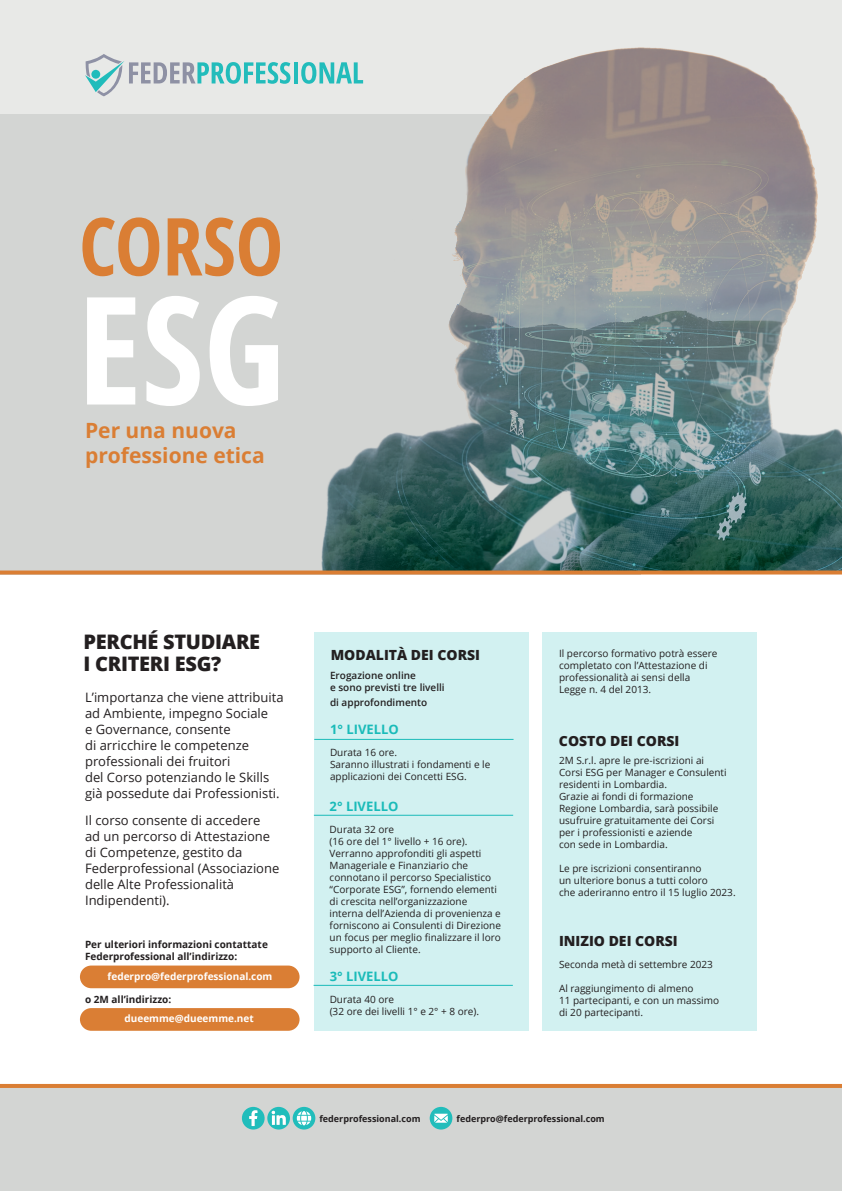
<style>
.page{position:relative;width:842px;height:1191px;background:#fff}
.page>*{position:absolute;margin:0;border:0;box-sizing:border-box;transform-origin:0 0}
.t1{font:700 condensed 150px "Open Sans";color:#fff}
.t2{font:700 condensed 80px "Open Sans";color:#da7e34}
.t3{font:700 21px/25.2px "Open Sans";color:#da7e34}
.t4{font:800 20px/22px "Open Sans";letter-spacing:-.015em;color:#231f20}
.t5{font:800 14px "Open Sans";color:#231f20}
.t6{font:13px/16px "Open Sans";color:#231f20}
.t7{font:700 13px "Open Sans";color:#1abbb9}
.t8{font:10px/12px "Open Sans";color:#231f20}
.t9{font:700 10px/12px "Open Sans";color:#231f20}
.t10{font:600 10px/12px "Open Sans";color:#231f20}
.t11{font:700 10px "Open Sans";color:#fff}
.t12{font:700 9px "Open Sans";color:#231f20}
</style>
<div class="page">
<div style="left:0;top:0;width:842px;height:572px;background:#e8e9e7"></div>
<div style="left:0;top:114px;width:641px;height:460px;background:#d3d5d3"></div>
<div style="left:0;top:1088px;width:842px;height:103px;background:#d3d5d3"></div>
<div style="left:314px;top:632px;width:214px;height:398px;background:#d2f1f1"></div>
<div style="left:543px;top:632px;width:214px;height:398px;background:#d2f1f1"></div>
<svg style="left:85px;top:54px;width:194px;height:42px"></svg>
<img style="left:280px;top:47px;width:562px;height:523px">
<hr style="left:314px;top:739px;width:199px;height:1px;background:#1abbb9">
<hr style="left:314px;top:814px;width:199px;height:1px;background:#1abbb9">
<hr style="left:314px;top:984px;width:199px;height:1px;background:#1abbb9">
<svg style="left:0;top:570px;width:842px;height:4px;background:#ca7e3d"></svg>
<hr style="left:0;top:1084px;width:842px;height:4px;background:#da7e34">
<svg style="left:242px;top:1106px;width:48px;height:23px"></svg>
<div style="left:293px;top:1106px;width:22px;height:23px;background:#21bdbb;border-radius:50%"></div>
<svg style="left:297px;top:1111px;width:14px;height:14px"></svg>
<div style="left:430px;top:1106px;width:22px;height:23px;background:#21bdbb;border-radius:50%"></div>
<svg style="left:434px;top:1113px;width:14px;height:9px"></svg>
<div style="left:80px;top:965px;width:220px;height:23px;background:#da7e34;border-radius:11px"></div>
<div style="left:80px;top:1008px;width:220px;height:22px;background:#da7e34;border-radius:11px"></div>
<h2 class="t2" style="left:79px;top:191px;width:206px">CORSO</h2>
<h1 class="t1" style="left:78px;top:245px;width:209px">ESG</h1>
<h3 class="t3" style="left:85px;top:417px;width:181px">Per una nuova professione etica</h3>
<h3 class="t4" style="left:84px;top:630px;width:178px">PERCHÉ STUDIARE<br>I CRITERI ESG?</h3>
<h3 class="t6" style="left:85px;top:689px;width:200px">L’importanza che viene attribuita ad Ambiente, impegno Sociale<br>e Governance, consente<br>di arricchire le competenze professionali dei fruitori<br>del Corso potenziando le Skills già possedute dai Professionisti.</h3>
<h3 class="t6" style="left:85px;top:812px;width:196px">Il corso consente di accedere<br>ad un percorso di Attestazione di Competenze, gestito da<br>Federprofessional (Associazione delle Alte Professionalità<br>Indipendenti).</h3>
<p class="t9" style="left:85px;top:937px;width:184px">Per ulteriori informazioni contattate<br>Federprofessional all’indirizzo:</p>
<p class="t9" style="left:85px;top:993px;width:88px">o 2M all’indirizzo:</p>
<p class="t11" style="left:108px;top:969px;width:166px">federpro@federprofessional.com</p>
<p class="t11" style="left:125px;top:1011px;width:131px">dueemme@dueemme.net</p>
<h3 class="t5" style="left:331px;top:644px;width:151px">MODALITÀ DEI CORSI</h3>
<p class="t10" style="left:330px;top:669px;width:116px">Erogazione online<br>e sono previsti tre livelli</p>
<p class="t10" style="left:330px;top:695px;width:99px">di approfondimento</p>
<h3 class="t7" style="left:330px;top:720px;width:70px">1° LIVELLO</h3>
<p class="t8" style="left:330px;top:746px;width:162px">Durata 16 ore.<br>Saranno illustrati i fondamenti e le applicazioni dei Concetti ESG.</p>
<h3 class="t7" style="left:330px;top:797px;width:70px">2° LIVELLO</h3>
<p class="t8" style="left:330px;top:823px;width:173px">Durata 32 ore<br>(16 ore del 1° livello + 16 ore).<br>Verranno approfonditi gli aspetti<br>Manageriale e Finanziario che connotano il percorso Specialistico “Corporate ESG”, fornendo elementi di crescita nell’organizzazione interna dell’Azienda di provenienza e forniscono ai Consulenti di Direzione un focus per meglio finalizzare il loro supporto al Cliente.</p>
<h3 class="t7" style="left:330px;top:967px;width:70px">3° LIVELLO</h3>
<p class="t8" style="left:330px;top:993px;width:151px">Durata 40 ore<br>(32 ore dei livelli 1° e 2° + 8 ore).</p>
<p class="t8" style="left:559px;top:647px;width:160px">Il percorso formativo potrà essere completato con l’Attestazione di professionalità ai sensi della<br>Legge n. 4 del 2013.</p>
<h3 class="t5" style="left:559px;top:730px;width:122px">COSTO DEI CORSI</h3>
<p class="t8" style="left:559px;top:754px;width:169px">2M S.r.l. apre le pre-iscrizioni ai<br>Corsi ESG per Manager e Consulenti residenti in Lombardia.<br>Grazie ai fondi di formazione<br>Regione Lombardia, sarà possibile usufruire gratuitamente dei Corsi per i professionisti e aziende<br>con sede in Lombardia.</p>
<p class="t8" style="left:559px;top:862px;width:178px">Le pre iscrizioni consentiranno<br>un ulteriore bonus a tutti coloro<br>che aderiranno entro il 15 luglio 2023.</p>
<h3 class="t5" style="left:559px;top:930px;width:120px">INIZIO DEI CORSI</h3>
<p class="t8" style="left:559px;top:957px;width:155px">Seconda metà di settembre 2023</p>
<p class="t8" style="left:559px;top:981px;width:162px">Al raggiungimento di almeno<br>11 partecipanti, e con un massimo di 20 partecipanti.</p>
<p class="t12" style="left:319px;top:1112px;width:103px">federprofessional.com</p>
<p class="t12" style="left:457px;top:1112px;width:150px">federpro@federprofessional.com</p>
</div>
